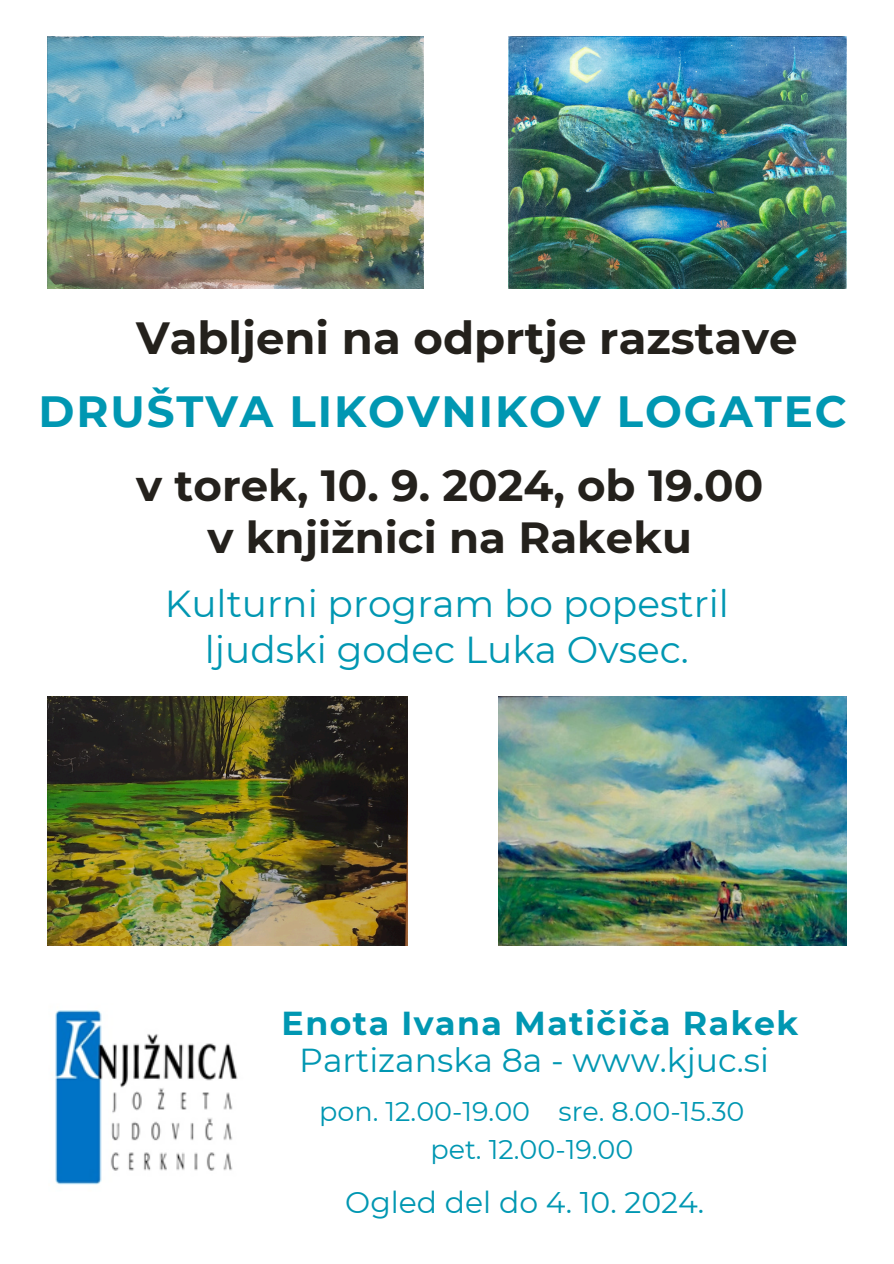
<style>
.page{position:relative;width:894px;height:1264px;background:#fff}
.page>*{position:absolute;margin:0;border:0;box-sizing:border-box;transform-origin:0 0}
.t1{font:700 45px "Montserrat";color:#24211c}
.t2{font:700 43.65px "Montserrat";letter-spacing:.045em;color:#0097b2}
.t3{font:700 43.5px/51.8px "Montserrat";color:#24211c;text-align:center}
.t4{font:37.5px/45px "Montserrat";color:#0097b2;text-align:center}
.t5{font:33.15px/37.7px "Montserrat";color:#0097b2;text-align:center}
.t6{font:29.85px "Montserrat";color:#0097b2}
.t7{font:27px "Montserrat";color:#0097b2}
.s1{font-weight:700}
</style>
<div class="page">
<img style="left:508px;top:37px;width:338px;height:252px">
<img style="left:498px;top:696px;width:348px;height:249px">
<img style="left:47px;top:696px;width:360px;height:249px">
<img style="left:47px;top:37px;width:376px;height:252px">
<img style="left:55px;top:1010px;width:183px;height:175px">
<p class="t1" style="left:136px;top:310px;width:662px">Vabljeni na odprtje razstave</p>
<h3 class="t2" style="left:38px;top:384px;width:809px">DRUŠTVA LIKOVNIKOV LOGATEC</h3>
<p class="t3" style="left:136px;top:459px;width:628px">v torek, 10. 9. 2024, ob 19.00 v knjižnici na Rakeku</p>
<p class="t4" style="left:165px;top:581px;width:565px">Kulturni program bo popestril ljudski godec Luka Ovsec.</p>
<h4 class="t5" style="left:281px;top:1003px;width:518px"><span class="s1">Enota Ivana Matičiča Rakek<br></span>Partizanska 8a - www.kjuc.si</h4>
<p class="t7" style="left:319px;top:1094px;width:426px">pon. 12.00-19.00 sre. 8.00-15.30</p>
<p class="t7" style="left:430px;top:1132px;width:204px">pet. 12.00-19.00</p>
<h4 class="t6" style="left:345px;top:1184px;width:360px">Ogled del do 4. 10. 2024.</h4>
</div>
